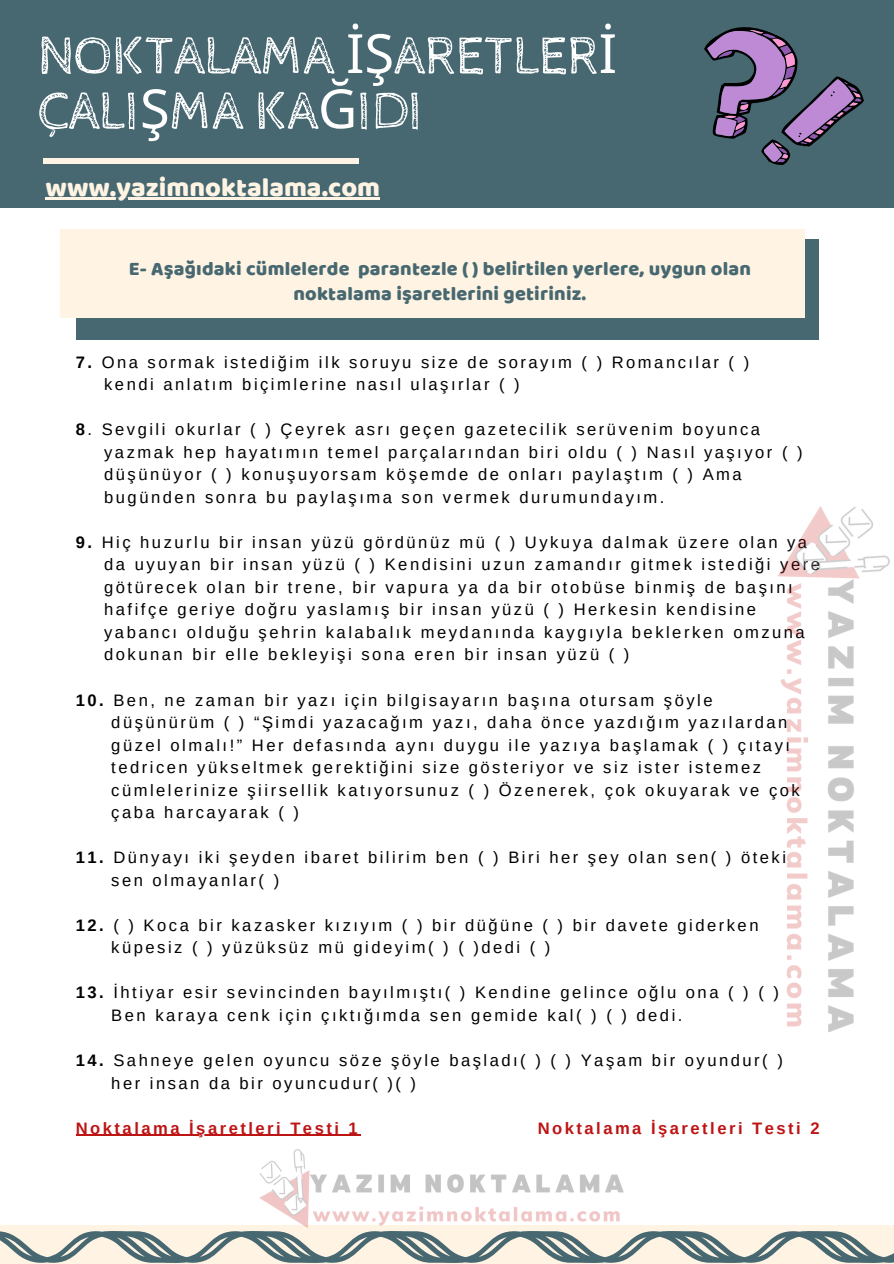
<style>
.page{position:relative;width:894px;height:1264px;background:#fff}
.page>*{position:absolute;margin:0;border:0;box-sizing:border-box;transform-origin:0 0}
.t1{font:54px/55.2px "Cabin Sketch";color:#fff}
.t2{font:27px "Baloo";color:#fff4e3}
.t3{font:19.8px/24.8px "Baloo";letter-spacing:.01em;color:#486871;text-align:center}
.t4{font:16.5px "Arimo";letter-spacing:.15em;color:#000}
.t5{font:700 16.5px "Arimo";letter-spacing:.15em;color:#bd1414}
.s1{font-family:"Noto Sans"}
.s2{font-weight:700}
</style>
<div class="page">
<div style="left:0;top:0;width:893px;height:207px;background:#486871"></div>
<div style="left:76px;top:240px;width:742px;height:100px;background:#486871"></div>
<div style="left:60px;top:229px;width:744px;height:89px;background:#fff4e3"></div>
<hr style="left:46px;top:198px;width:334px;height:2px;background:#fff4e3">
<div style="left:43px;top:158px;width:316px;height:6px;background:#fff4e3"></div>
<div style="left:0;top:1225px;width:893px;height:38px;background:#fff4e3"></div>
<svg style="left:0;top:1231px;width:893px;height:32px"></svg>
<svg style="left:704px;top:27px;width:160px;height:138px"></svg>
<hr style="left:76px;top:1134px;width:284px;height:1px;background:#bd1414">
<img style="left:777px;top:506px;width:112px;height:527px">
<img style="left:245px;top:1149px;width:389px;height:93px">
<p class="t1" style="left:38px;top:30px;width:580px">NOKTALAMA <span class="s1">İŞ</span>ARETLER<span class="s1">İ<br></span>ÇALI<span class="s1">Ş</span>MA KA<span class="s1">Ğ</span>IDI</p>
<p class="t2" style="left:46px;top:171px;width:336px">www.yazimnoktalama.com</p>
<p class="t3" style="left:129px;top:256px;width:623px">E- Aşağıdaki cümlelerde parantezle ( ) belirtilen yerlere, uygun olan noktalama işaretlerini getiriniz.</p>
<p class="t4" style="left:76px;top:352px;width:674px"><span class="s2">7.</span> Ona sormak istediğim ilk soruyu size de sorayım ( ) Romancılar ( )</p>
<p class="t4" style="left:104px;top:375px;width:417px">kendi anlatım biçimlerine nasıl ulaşırlar ( )</p>
<p class="t4" style="left:76px;top:420px;width:685px"><span class="s2">8</span>. Sevgili okurlar ( ) Çeyrek asrı geçen gazetecilik serüvenim boyunca</p>
<p class="t4" style="left:104px;top:443px;width:699px">yazmak hep hayatımın temel parçalarından biri oldu ( ) Nasıl yaşıyor ( )</p>
<p class="t4" style="left:104px;top:465px;width:639px">düşünüyor ( ) konuşuyorsam köşemde de onları paylaştım ( ) Ama</p>
<p class="t4" style="left:104px;top:488px;width:561px">bugünden sonra bu paylaşıma son vermek durumundayım.</p>
<p class="t4" style="left:76px;top:533px;width:732px"><span class="s2">9.</span> Hiç huzurlu bir insan yüzü gördünüz mü ( ) Uykuya dalmak üzere olan ya</p>
<p class="t4" style="left:104px;top:555px;width:717px">da uyuyan bir insan yüzü ( ) Kendisini uzun zamandır gitmek istediği yere</p>
<p class="t4" style="left:104px;top:578px;width:690px">götürecek olan bir trene, bir vapura ya da bir otobüse binmiş de başını</p>
<p class="t4" style="left:104px;top:600px;width:653px">hafifçe geriye doğru yaslamış bir insan yüzü ( ) Herkesin kendisine</p>
<p class="t4" style="left:104px;top:623px;width:702px">yabancı olduğu şehrin kalabalık meydanında kaygıyla beklerken omzuna</p>
<p class="t4" style="left:104px;top:645px;width:526px">dokunan bir elle bekleyişi sona eren bir insan yüzü ( )</p>
<p class="t4" style="left:76px;top:690px;width:638px"><span class="s2">10.</span> Ben, ne zaman bir yazı için bilgisayarın başına otursam şöyle</p>
<p class="t4" style="left:111px;top:713px;width:677px">düşünürüm ( ) “Şimdi yazacağım yazı, daha önce yazdığım yazılardan</p>
<p class="t4" style="left:111px;top:735px;width:680px">güzel olmalı!” Her defasında aynı duygu ile yazıya başlamak ( ) çıtayı</p>
<p class="t4" style="left:111px;top:758px;width:651px">tedricen yükseltmek gerektiğini size gösteriyor ve siz ister istemez</p>
<p class="t4" style="left:111px;top:780px;width:689px">cümlelerinize şiirsellik katıyorsunuz ( ) Özenerek, çok okuyarak ve çok</p>
<p class="t4" style="left:111px;top:803px;width:189px">çaba harcayarak ( )</p>
<p class="t4" style="left:76px;top:848px;width:711px"><span class="s2">11.</span> Dünyayı iki şeyden ibaret bilirim ben ( ) Biri her şey olan sen( ) öteki</p>
<p class="t4" style="left:111px;top:870px;width:169px">sen olmayanlar( )</p>
<p class="t4" style="left:76px;top:915px;width:684px"><span class="s2">12.</span> ( ) Koca bir kazasker kızıyım ( ) bir düğüne ( ) bir davete giderken</p>
<p class="t4" style="left:111px;top:938px;width:440px">küpesiz ( ) yüzüksüz mü gideyim( ) ( )dedi ( )</p>
<p class="t4" style="left:76px;top:983px;width:704px"><span class="s2">13.</span> İhtiyar esir sevincinden bayılmıştı( ) Kendine gelince oğlu ona ( ) ( )</p>
<p class="t4" style="left:111px;top:1006px;width:572px">Ben karaya cenk için çıktığımda sen gemide kal( ) ( ) dedi.</p>
<p class="t4" style="left:76px;top:1051px;width:708px"><span class="s2">14.</span> Sahneye gelen oyuncu söze şöyle başladı( ) ( ) Yaşam bir oyundur( )</p>
<p class="t4" style="left:111px;top:1073px;width:306px">her insan da bir oyuncudur( )( )</p>
<p class="t5" style="left:76px;top:1118px;width:283px">Noktalama İşaretleri Testi 1</p>
<p class="t5" style="left:537px;top:1118px;width:283px">Noktalama İşaretleri Testi 2</p>
</div>
